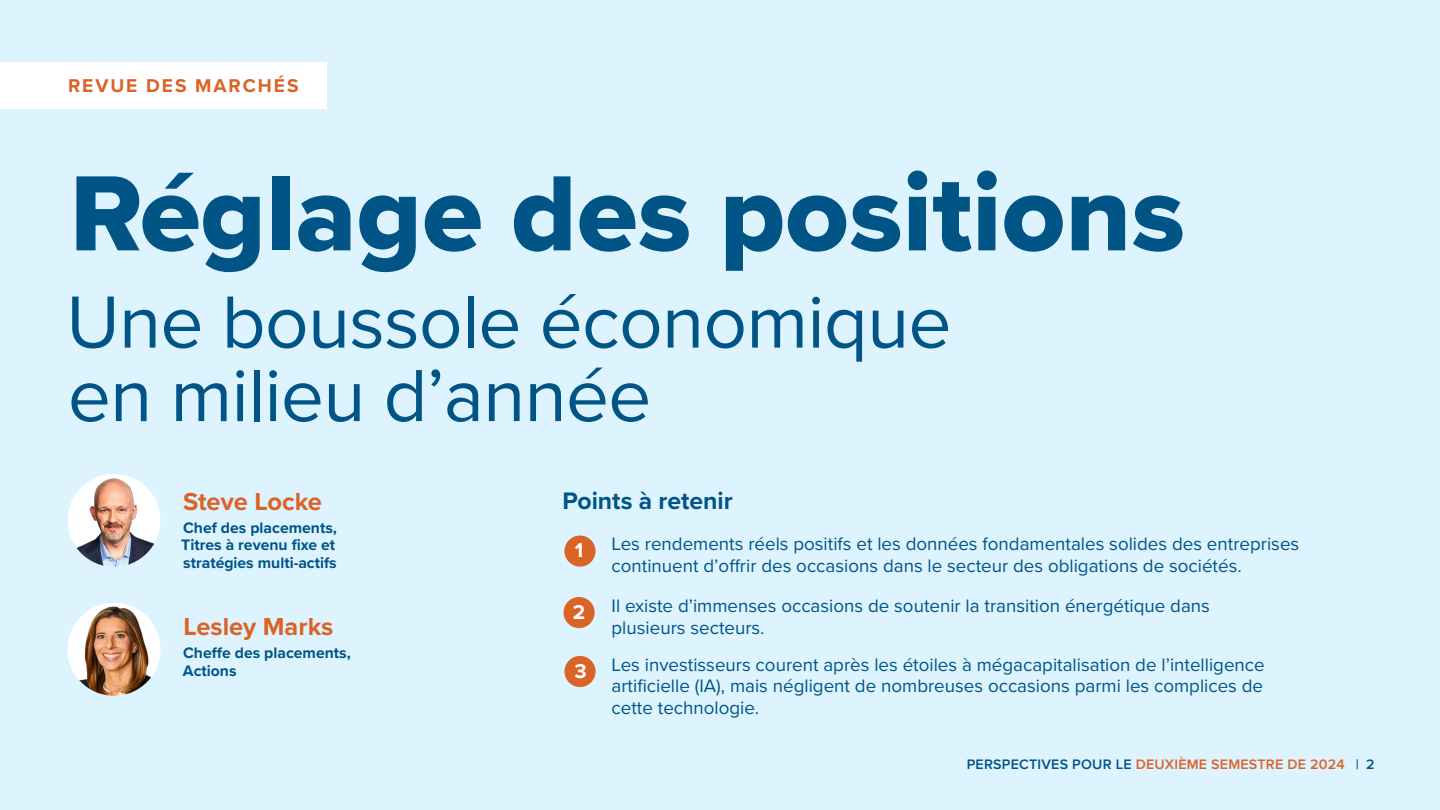
<style>
.page{position:relative;width:1440px;height:810px;background:#ddf4ff}
.page>*{position:absolute;margin:0;border:0;box-sizing:border-box;transform-origin:0 0}
.H2-large{font:110.93px "Proxima Nova Extrabld";color:#005486}
.H2-large-2{font:76.5px/73.5px "Proxima Nova";letter-spacing:-.01em;color:#005486}
.H2{font:700 25.5px "Proxima Nova";color:#da6327}
.all_caps_header{font:700 24.75px "Proxima Nova";color:#005486}
.all_caps_header-2{font:700 20.77px "Proxima Nova";color:#fff}
.t1{font:700 19.2px "Proxima Nova";letter-spacing:.1em;color:#da6327}
.list-bold{font:18.75px/21.8px "Proxima Nova";color:#005486}
.H2-2{font:700 15.75px/17.2px "Proxima Nova";color:#005486;text-align:justify}
.t2{font:600 14.25px "Proxima Nova";letter-spacing:.015em;color:#da6327}
.s1{color:#005486}
</style>
<div class="page">
<div style="left:0;top:62px;width:327px;height:47px;background:#fff"></div>
<div style="left:564px;top:536px;width:32px;height:31px;background:#da6327;border-radius:50%"></div>
<div style="left:564px;top:597px;width:31px;height:31px;background:#da6327;border-radius:50%"></div>
<div style="left:564px;top:656px;width:32px;height:31px;background:#da6327;border-radius:50%"></div>
<img style="left:68px;top:474px;width:92px;height:93px;border-radius:46px">
<img style="left:68px;top:604px;width:92px;height:92px">
<p class="t1" style="left:68px;top:72px;width:232px">REVUE DES MARCHÉS</p>
<h2 class="H2-large" style="left:70px;top:131px;width:1117px">Réglage des positions</h2>
<h2 class="H2-large-2" style="left:66px;top:282px;width:887px">Une boussole économique en milieu d’année</h2>
<p class="H2" style="left:183px;top:482px;width:141px">Steve Locke</p>
<p class="H2-2" style="left:181px;top:519px;width:157px">Chef des placements, Titres à revenu fixe et stratégies multi-actifs</p>
<p class="H2" style="left:183px;top:608px;width:151px">Lesley Marks</p>
<p class="H2-2" style="left:183px;top:644px;width:169px">Cheffe des placements,<br>Actions</p>
<p class="all_caps_header" style="left:562px;top:482px;width:172px">Points à retenir</p>
<p class="all_caps_header-2" style="left:575px;top:535px;width:10px">1</p>
<p class="list-bold" style="left:612px;top:532px;width:689px">Les rendements réels positifs et les données fondamentales solides des entreprises continuent d’offrir des occasions dans le secteur des obligations de sociétés.</p>
<p class="all_caps_header-2" style="left:573px;top:596px;width:14px">2</p>
<p class="list-bold" style="left:612px;top:594px;width:600px">Il existe d’immenses occasions de soutenir la transition énergétique dans plusieurs secteurs.</p>
<p class="all_caps_header-2" style="left:574px;top:655px;width:14px">3</p>
<p class="list-bold" style="left:612px;top:653px;width:655px;text-align:justify">Les investisseurs courent après les étoiles à mégacapitalisation de l’intelligence artificielle (IA), mais négligent de nombreuses occasions parmi les complices de cette technologie.</p>
<p class="t2" style="left:967px;top:753px;width:409px"><span class="s1">PERSPECTIVES POUR LE</span> DEUXIÈME SEMESTRE DE 2024 <span class="s1">| 2</span></p>
</div>
